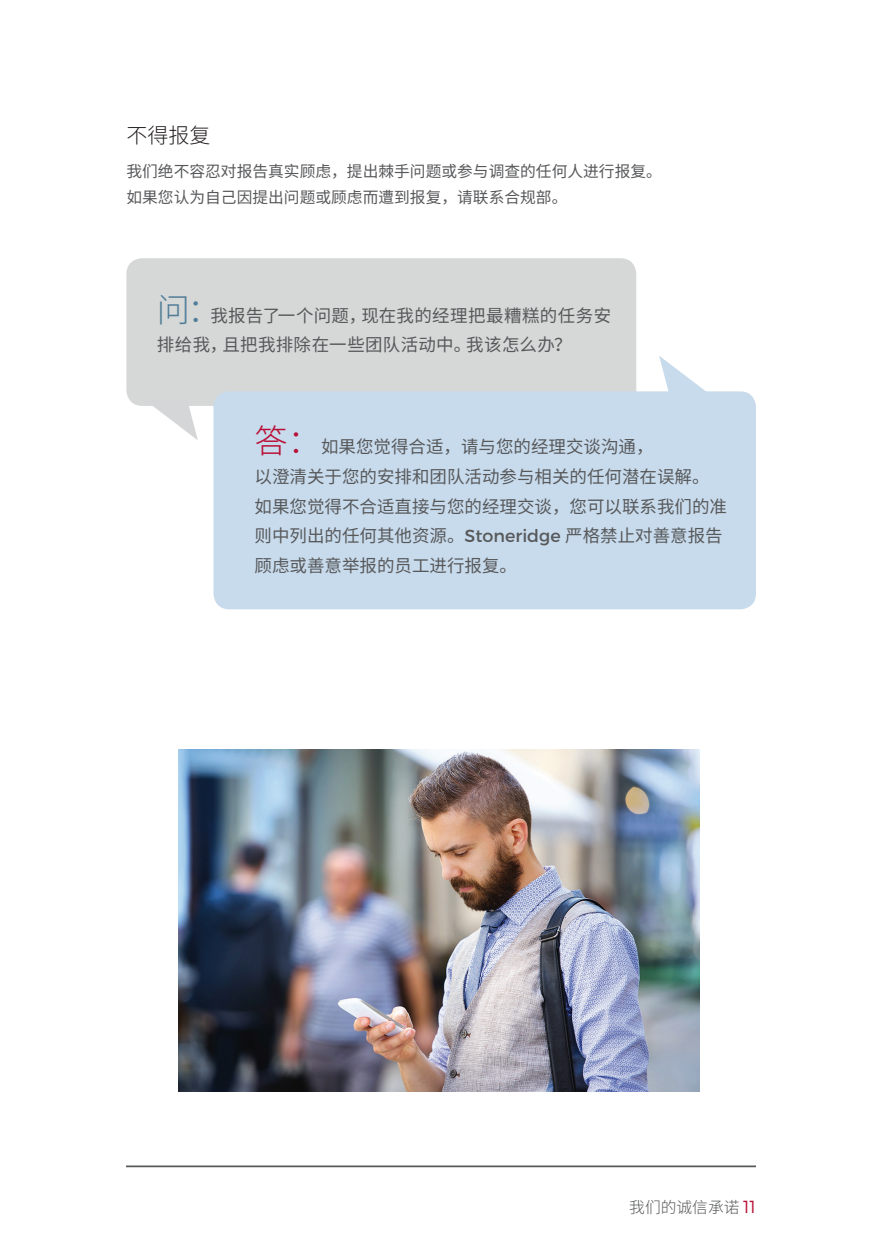
<style>
.page{position:relative;width:882px;height:1260px;background:#fff}
.page>*{position:absolute;margin:0;border:0;box-sizing:border-box;transform-origin:0 0}
.SR_Subheads_Body{font:300 21px "Noto Sans CJ Ksc";color:#231f20}
.SR_Respuesta{font:17.5px/29.8px "Noto Sans CJ Ksc";color:#57585a}
.SR_Pregunta{font:17.5px/29.8px "Noto Sans CJ Ksc";letter-spacing:.02em;color:#57585a}
.SR_Body-Arial{font:15.75px/26.2px "Noto Sans CJ Ksc";color:#57585a}
.t1{font:300 15.75px "Noto Sans CJ Ksc";color:#57585a}
.s1{font-weight:300;font-size:33.25px;color:#517d98}
.s2{font-weight:300;font-size:33.25px;color:#b90f36}
.s3{font-family:"Montserrat"}
.s4{font-family:"Montserrat";font-size:17.5px;color:#b90f36}
</style>
<div class="page">
<hr style="left:126px;top:1166px;width:630px;height:1px;background:#57585a">
<img style="left:178px;top:749px;width:522px;height:342px">
<div style="left:126px;top:258px;width:510px;height:148px;background:#d6d7d7;border-radius:16px"></div>
<svg style="left:153px;top:406px;width:45px;height:34px"></svg>
<svg style="left:659px;top:356px;width:46px;height:35px"></svg>
<div style="left:214px;top:391px;width:542px;height:218px;background:#c8dbec;border-radius:16px"></div>
<p class="SR_Subheads_Body" style="left:126px;top:123px;width:85px">不得报复</p>
<p class="SR_Body-Arial" style="left:126px;top:158px;width:537px">我们绝不容忍对报告真实顾虑，提出棘手问题或参与调查的任何人进行报复。如果您认为自己因提出问题或顾虑而遭到报复，请联系合规部。</p>
<p class="SR_Pregunta" style="left:157px;top:301px;width:456px"><span class="s1">问：</span>我报告了一个问题，现在我的经理把最糟糕的任务安排给我，且把我排除在一些团队活动中。我该怎么办？</p>
<p class="SR_Respuesta" style="left:255px;top:432px;width:474px"><span class="s2">答：</span>如果您觉得合适，请与您的经理交谈沟通，<br>以澄清关于您的安排和团队活动参与相关的任何潜在误解。如果您觉得不合适直接与您的经理交谈，您可以联系我们的准则中列出的任何其他资源。<span class="s3">Stoneridge</span> 严格禁止对善意报告顾虑或善意举报的员工进行报复。</p>
<p class="t1" style="left:629px;top:1198px;width:128px">我们的诚信承诺 <span class="s4">11</span></p>
</div>
